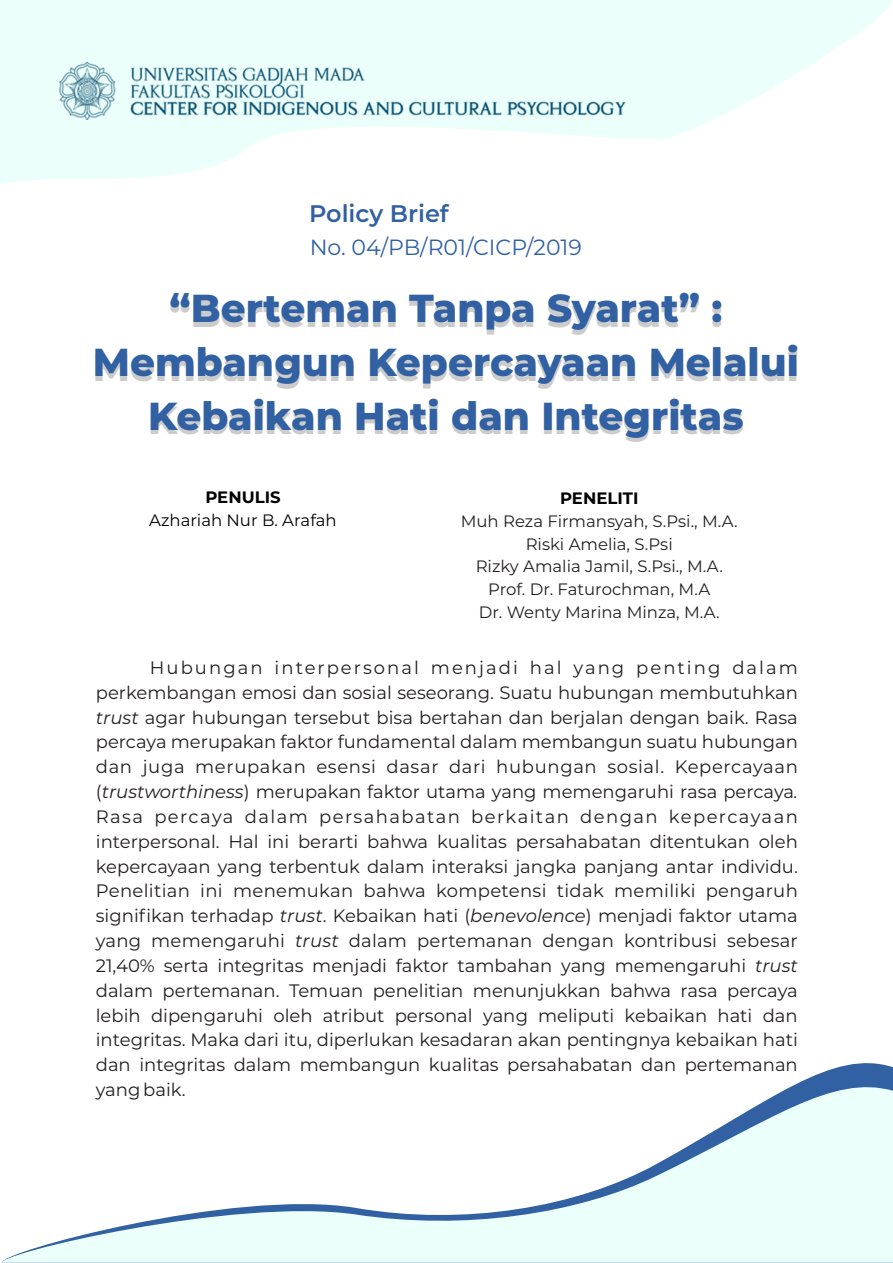
<style>
.page{position:relative;width:893px;height:1263px;background:#fff}
.page>*{position:absolute;margin:0;border:0;box-sizing:border-box;transform-origin:0 0}
.t1{font:800 39px/53.8px "Montserrat";color:#3161a3;text-align:center}
.t2{font:600 24px "Montserrat";color:#3161a3}
.t3{font:22.05px "Montserrat";color:#3161a3}
.t4{font:18px/24.8px "Montserrat";color:#231f20;text-align:justify}
.t5{font:16.5px/22.8px "Montserrat";color:#231f20;text-align:center}
.t6{font:16.5px "Montserrat";color:#000}
.t7{font:700 16.5px "Montserrat";color:#000}
.s1{font-style:italic}
</style>
<div class="page">
<svg style="left:0;top:0;width:892px;height:184px;fill:#ebfffb"></svg>
<svg style="left:2px;top:1073px;width:891px;height:190px"></svg>
<img style="left:54px;top:18px;width:576px;height:144px">
<h2 class="t2" style="left:309px;top:198px;width:141px">Policy Brief</h2>
<p class="t3" style="left:310px;top:233px;width:274px">No. 04/PB/R01/CICP/2019</p>
<h1 class="t1" style="left:93px;top:281px;width:708px">“Berteman Tanpa Syarat” :<br>Membangun Kepercayaan Melalui<br>Kebaikan Hati dan Integritas</h1>
<p class="t7" style="left:205px;top:487px;width:77px">PENULIS</p>
<p class="t6" style="left:149px;top:510px;width:189px">Azhariah Nur B. Arafah</p>
<p class="t7" style="left:560px;top:488px;width:80px">PENELITI</p>
<p class="t5" style="left:461px;top:509px;width:278px">Muh Reza Firmansyah, S.Psi., M.A.<br>Riski Amelia, S.Psi<br>Rizky Amalia Jamil, S.Psi., M.A.<br>Prof. Dr. Faturochman, M.A<br>Dr. Wenty Marina Minza, M.A.</p>
<p class="t4" style="left:96px;top:655px;width:704px;text-indent:54px">Hubungan interpersonal menjadi hal yang penting dalam perkembangan emosi dan sosial seseorang. Suatu hubungan membutuhkan <span class="s1">trust</span> agar hubungan tersebut bisa bertahan dan berjalan dengan baik. Rasa percaya merupakan faktor fundamental dalam membangun suatu hubungan dan juga merupakan esensi dasar dari hubungan sosial. Kepercayaan (<span class="s1">trustworthiness</span>) merupakan faktor utama yang memengaruhi rasa percaya<span class="s1">.<br></span>Rasa percaya dalam persahabatan berkaitan dengan kepercayaan interpersonal. Hal ini berarti bahwa kualitas persahabatan ditentukan oleh kepercayaan yang terbentuk dalam interaksi jangka panjang antar individu.<br>Penelitian ini menemukan bahwa kompetensi tidak memiliki pengaruh signifikan terhadap <span class="s1">trust</span>. Kebaikan hati (<span class="s1">benevolence</span>) menjadi faktor utama yang memengaruhi <span class="s1">trust</span> dalam pertemanan dengan kontribusi sebesar 21,40% serta integritas menjadi faktor tambahan yang memengaruhi <span class="s1">trust </span>dalam pertemanan. Temuan penelitian menunjukkan bahwa rasa percaya lebih dipengaruhi oleh atribut personal yang meliputi kebaikan hati dan integritas. Maka dari itu, diperlukan kesadaran akan pentingnya kebaikan hati dan integritas dalam membangun kualitas persahabatan dan pertemanan yang baik.</p>
</div>
